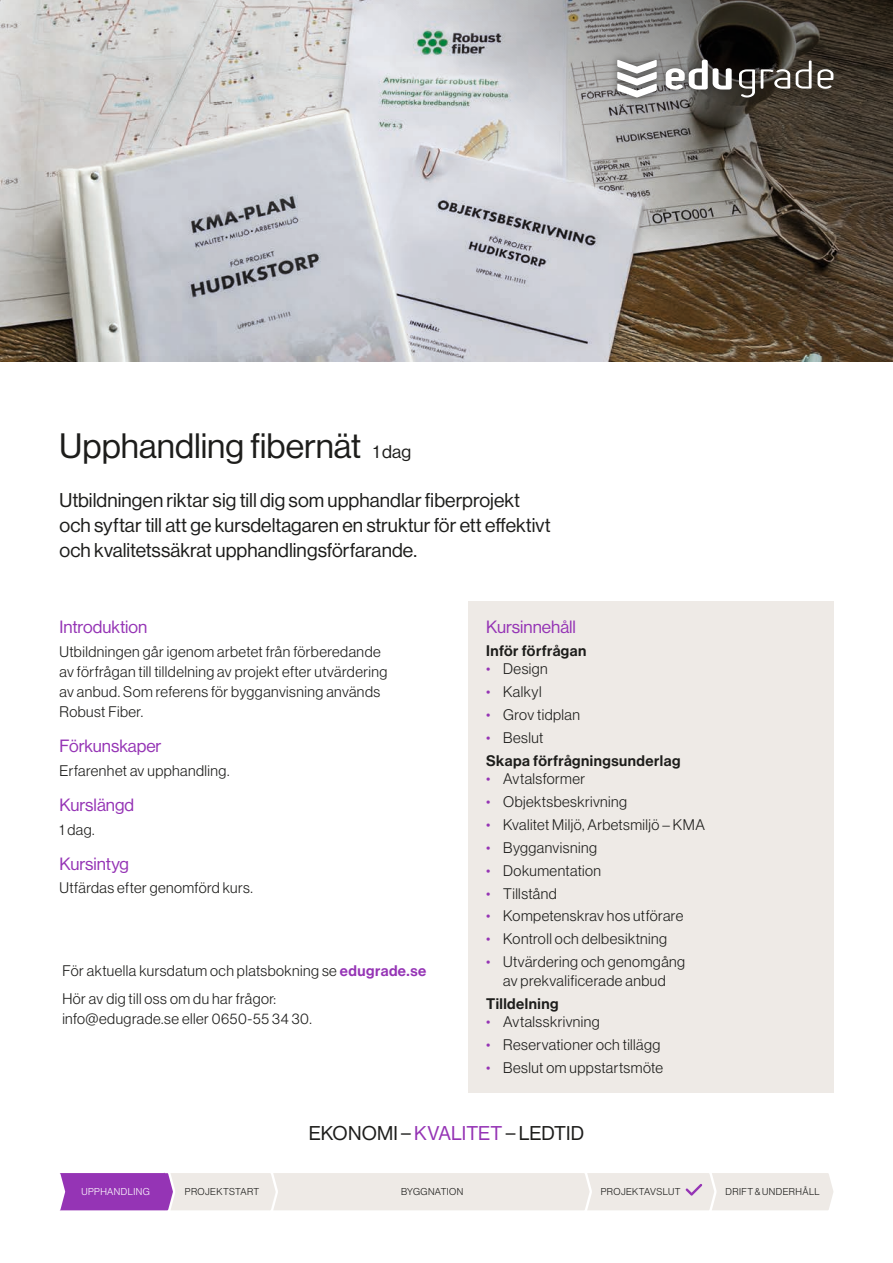
<style>
.page{position:relative;width:893px;height:1263px;background:#fff}
.page>*{position:absolute;margin:0;border:0;box-sizing:border-box;transform-origin:0 0}
.t1{font:34.5px "N Haas Grotesk DS Pro 55 Rg";color:#1d1d1b}
.t2{font:19.5px/24.8px "N Haas Grotesk DS Pro 55 Rg";letter-spacing:.005em;color:#1d1d1b}
.t3{font:17.4px "N Haas Grotesk DS Pro 55 Rg";color:#9534b5}
.t4{font:15px/20px "N Haas Grotesk DS Pro 45 Lt";letter-spacing:.03em;color:#1d1d1b}
.t5{font:15px "N Haas Grotesk DS Pro 65 Md";letter-spacing:.03em;color:#1d1d1b}
.t6{font:9.75px "N Haas Grotesk DS Pro 45 Lt";letter-spacing:.045em;color:#1d1d1b}
.t7{font:9.75px "N Haas Grotesk DS Pro 45 Lt";letter-spacing:.045em;color:#fff}
.s1{font-size:18px}
.s2{font-family:"N Haas Grotesk DS Pro 65 Md";color:#9534b5}
.s3{color:#9534b5}
</style>
<div class="page">
<img style="left:0;top:0;width:330px;height:361px">
<div style="left:468px;top:602px;width:365px;height:491px;background:#eeeae6"></div>
<svg style="left:60px;top:1173px;width:774px;height:38px;background:#e2d1e0"></svg>
<svg style="left:330px;top:0;width:563px;height:361px;background:#999592"></svg>
<div style="left:609px;top:51px;width:233px;height:55px;background:#1d1d1b;opacity:.75"></div>
<svg style="left:739px;top:69px;width:16px;height:29px"></svg>
<svg style="left:796px;top:60px;width:37px;height:29px"></svg>
<svg style="left:761px;top:69px;width:29px;height:20px"></svg>
<svg style="left:666px;top:60px;width:66px;height:30px"></svg>
<svg style="left:617px;top:60px;width:40px;height:38px"></svg>
<h1 class="t1" style="left:60px;top:427px;width:353px">Upphandling fibernät <span class="s1">1 dag</span></h1>
<h2 class="t2" style="left:60px;top:488px;width:493px">Utbildningen riktar sig till dig som upphandlar fiberprojekt och syftar till att ge kursdeltagaren en struktur för ett effektivt och kvalitetssäkrat upphandlingsförfarande.</h2>
<p class="t3" style="left:60px;top:617px;width:89px">Introduktion</p>
<p class="t4" style="left:60px;top:642px;width:329px">Utbildningen går igenom arbetet från förberedande av förfrågan till tilldelning av projekt efter utvärdering av anbud. Som referens för bygganvisning används Robust Fiber.</p>
<p class="t3" style="left:60px;top:736px;width:104px">Förkunskaper</p>
<p class="t4" style="left:60px;top:760px;width:171px">Erfarenhet av upphandling.</p>
<p class="t3" style="left:60px;top:795px;width:76px">Kurslängd</p>
<p class="t4" style="left:60px;top:819px;width:37px">1 dag.</p>
<p class="t3" style="left:60px;top:854px;width:71px">Kursintyg</p>
<p class="t4" style="left:60px;top:878px;width:195px">Utfärdas efter genomförd kurs.</p>
<p class="t4" style="left:62px;top:956px;width:366px;line-height:28.5px">För aktuella kursdatum och platsbokning se <span class="s2">edugrade.se<br></span>Hör av dig till oss om du har frågor:</p>
<p class="t4" style="left:62px;top:1009px;width:251px">info@edugrade.se eller 0650-55 34 30.</p>
<p class="t3" style="left:486px;top:617px;width:91px">Kursinnehåll</p>
<p class="t5" style="left:486px;top:642px;width:102px">Inför förfrågan</p>
<p class="t4" style="left:486px;top:659px;width:63px"><span class="s3">•</span> Design</p>
<p class="t4" style="left:486px;top:682px;width:57px"><span class="s3">•</span> Kalkyl</p>
<p class="t4" style="left:486px;top:705px;width:95px"><span class="s3">•</span> Grov tidplan</p>
<p class="t4" style="left:486px;top:728px;width:59px"><span class="s3">•</span> Beslut</p>
<p class="t5" style="left:486px;top:752px;width:196px">Skapa förfrågningsunderlag</p>
<p class="t4" style="left:486px;top:769px;width:100px"><span class="s3">•</span> Avtalsformer</p>
<p class="t4" style="left:486px;top:792px;width:142px"><span class="s3">•</span> Objektsbeskrivning</p>
<p class="t4" style="left:486px;top:815px;width:220px"><span class="s3">•</span> Kvalitet Miljö, Arbetsmiljö – KMA</p>
<p class="t4" style="left:486px;top:838px;width:112px"><span class="s3">•</span> Bygganvisning</p>
<p class="t4" style="left:486px;top:860px;width:116px"><span class="s3">•</span> Dokumentation</p>
<p class="t4" style="left:486px;top:883px;width:72px"><span class="s3">•</span> Tillstånd</p>
<p class="t4" style="left:486px;top:906px;width:199px"><span class="s3">•</span> Kompetenskrav hos utförare</p>
<p class="t4" style="left:486px;top:929px;width:182px"><span class="s3">•</span> Kontroll och delbesiktning</p>
<p class="t4" style="left:486px;top:952px;width:200px;line-height:18.6px;text-align:center"><span class="s3">•</span> Utvärdering och genomgång av prekvalificerade anbud</p>
<p class="t5" style="left:486px;top:995px;width:74px">Tilldelning</p>
<p class="t4" style="left:486px;top:1012px;width:115px"><span class="s3">•</span> Avtalsskrivning</p>
<p class="t4" style="left:486px;top:1035px;width:176px"><span class="s3">•</span> Reservationer och tillägg</p>
<p class="t4" style="left:486px;top:1058px;width:178px"><span class="s3">•</span> Beslut om uppstartsmöte</p>
<h2 class="t2" style="left:309px;top:1121px;width:277px">EKONOMI – <span class="s3">KVALITET</span> – LEDTID</h2>
<p class="t7" style="left:81px;top:1186px;width:70px">UPPHANDLING</p>
<p class="t6" style="left:185px;top:1186px;width:76px">PROJEKTSTART</p>
<p class="t6" style="left:401px;top:1186px;width:64px">BYGGNATION</p>
<p class="t6" style="left:601px;top:1186px;width:81px">PROJEKTAVSLUT</p>
<p class="t6" style="left:726px;top:1186px;width:96px">DRIFT &amp; UNDERHÅLL</p>
</div>
